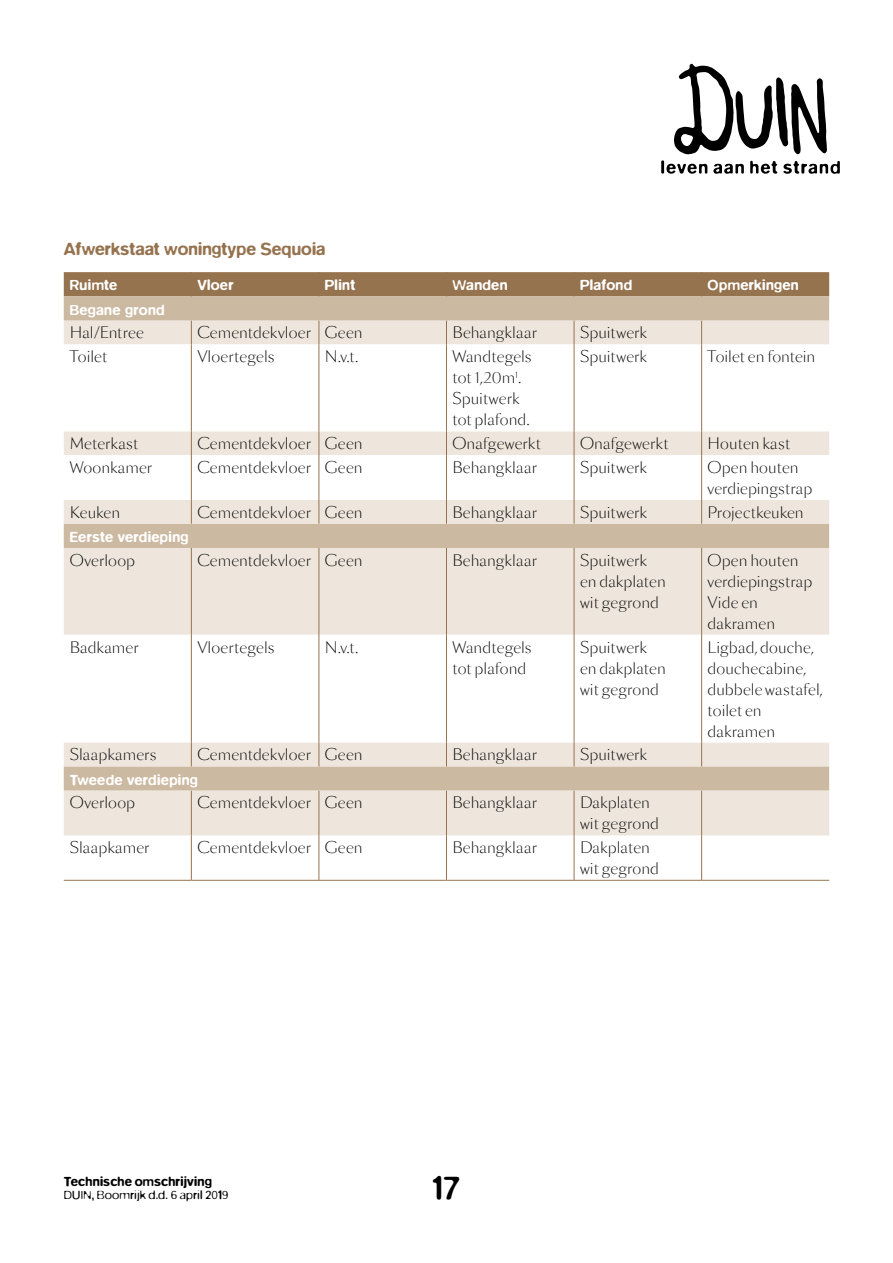
<style>
.page{position:relative;width:893px;height:1263px;background:#fff}
.page>*{position:absolute;margin:0;border:0;box-sizing:border-box;transform-origin:0 0}
.t1{font:300 36px "Blur OT";color:#000}
.t2{font:500 18px "Blur OT";letter-spacing:.005em;color:#96734f}
.t3{font:300 15px/21px "Sang Bleu BP Sans";letter-spacing:.005em;color:#000}
.t4{font:500 15px "Blur OT";letter-spacing:.02em;color:#fff}
.t5{font:300 13.5px "Blur OT";letter-spacing:.01em;color:#000}
.t6{font:500 13.5px "Blur OT";letter-spacing:.01em;color:#000}
</style>
<div class="page">
<svg style="left:661px;top:64px;width:179px;height:110px"></svg>
<div style="left:64px;top:296px;width:765px;height:25px;background:#ccb9a1"></div>
<div style="left:64px;top:321px;width:765px;height:23px;background:#eee6dd"></div>
<svg style="left:64px;top:344px;width:765px;height:536px"></svg>
<svg style="left:64px;top:743px;width:765px;height:92px;background:#e5dacd"></svg>
<div style="left:64px;top:272px;width:765px;height:24px;background:#96734f"></div>
<svg style="left:191px;top:321px;width:1px;height:23px"></svg>
<svg style="left:319px;top:321px;width:1px;height:23px"></svg>
<svg style="left:446px;top:321px;width:1px;height:23px"></svg>
<svg style="left:574px;top:321px;width:1px;height:23px"></svg>
<svg style="left:701px;top:321px;width:1px;height:23px"></svg>
<hr style="left:191px;top:344px;width:1px;height:87px;background:#96734f">
<hr style="left:319px;top:344px;width:1px;height:87px;background:#96734f">
<hr style="left:446px;top:344px;width:1px;height:87px;background:#96734f">
<hr style="left:574px;top:344px;width:1px;height:87px;background:#96734f">
<hr style="left:701px;top:344px;width:1px;height:87px;background:#96734f">
<svg style="left:191px;top:431px;width:1px;height:24px"></svg>
<svg style="left:319px;top:431px;width:1px;height:24px"></svg>
<svg style="left:446px;top:431px;width:1px;height:24px"></svg>
<svg style="left:574px;top:431px;width:1px;height:24px"></svg>
<svg style="left:701px;top:431px;width:1px;height:24px"></svg>
<hr style="left:191px;top:455px;width:1px;height:45px;background:#96734f">
<hr style="left:319px;top:455px;width:1px;height:45px;background:#96734f">
<hr style="left:446px;top:455px;width:1px;height:45px;background:#96734f">
<hr style="left:574px;top:455px;width:1px;height:45px;background:#96734f">
<hr style="left:701px;top:455px;width:1px;height:45px;background:#96734f">
<svg style="left:191px;top:500px;width:1px;height:24px"></svg>
<svg style="left:319px;top:500px;width:1px;height:24px"></svg>
<svg style="left:446px;top:500px;width:1px;height:24px"></svg>
<svg style="left:574px;top:500px;width:1px;height:24px"></svg>
<svg style="left:701px;top:500px;width:1px;height:24px"></svg>
<hr style="left:191px;top:548px;width:1px;height:87px;background:#96734f">
<hr style="left:319px;top:548px;width:1px;height:87px;background:#96734f">
<hr style="left:446px;top:548px;width:1px;height:87px;background:#96734f">
<hr style="left:574px;top:548px;width:1px;height:87px;background:#96734f">
<hr style="left:701px;top:548px;width:1px;height:87px;background:#96734f">
<hr style="left:191px;top:635px;width:1px;height:108px;background:#96734f">
<hr style="left:319px;top:635px;width:1px;height:108px;background:#96734f">
<hr style="left:446px;top:635px;width:1px;height:108px;background:#96734f">
<hr style="left:574px;top:635px;width:1px;height:108px;background:#96734f">
<hr style="left:701px;top:635px;width:1px;height:108px;background:#96734f">
<svg style="left:191px;top:743px;width:1px;height:23px"></svg>
<svg style="left:319px;top:743px;width:1px;height:23px"></svg>
<svg style="left:446px;top:743px;width:1px;height:23px"></svg>
<svg style="left:574px;top:743px;width:1px;height:23px"></svg>
<svg style="left:701px;top:743px;width:1px;height:23px"></svg>
<hr style="left:191px;top:791px;width:1px;height:44px;background:#96734f">
<hr style="left:319px;top:791px;width:1px;height:44px;background:#96734f">
<hr style="left:446px;top:791px;width:1px;height:44px;background:#96734f">
<hr style="left:574px;top:791px;width:1px;height:44px;background:#96734f">
<hr style="left:701px;top:791px;width:1px;height:44px;background:#96734f">
<hr style="left:191px;top:835px;width:1px;height:45px;background:#96734f">
<hr style="left:319px;top:835px;width:1px;height:45px;background:#96734f">
<hr style="left:446px;top:835px;width:1px;height:45px;background:#96734f">
<hr style="left:574px;top:835px;width:1px;height:45px;background:#96734f">
<hr style="left:701px;top:835px;width:1px;height:45px;background:#96734f">
<hr style="left:64px;top:880px;width:127px;height:1px;background:#96734f">
<hr style="left:191px;top:880px;width:128px;height:1px;background:#96734f">
<hr style="left:319px;top:880px;width:127px;height:1px;background:#96734f">
<hr style="left:446px;top:880px;width:128px;height:1px;background:#96734f">
<hr style="left:574px;top:880px;width:128px;height:1px;background:#96734f">
<hr style="left:702px;top:880px;width:127px;height:1px;background:#96734f">
<p class="t2" style="left:64px;top:239px;width:263px">Afwerkstaat woningtype Sequoia</p>
<p class="t4" style="left:70px;top:277px;width:49px">Ruimte</p>
<p class="t4" style="left:197px;top:277px;width:38px">Vloer</p>
<p class="t4" style="left:325px;top:277px;width:32px">Plint</p>
<p class="t4" style="left:452px;top:277px;width:57px">Wanden</p>
<p class="t4" style="left:580px;top:277px;width:54px">Plafond</p>
<p class="t4" style="left:708px;top:277px;width:93px">Opmerkingen</p>
<p class="t4" style="left:70px;top:301px;width:96px">Begane grond</p>
<p class="t3" style="left:70px;top:322px;width:76px">Hal/Entree</p>
<p class="t3" style="left:197px;top:322px;width:167px">Cementdekvloer Geen</p>
<p class="t3" style="left:452px;top:322px;width:86px">Behangklaar</p>
<p class="t3" style="left:580px;top:322px;width:68px">Spuitwerk</p>
<p class="t3" style="left:70px;top:346px;width:39px">Toilet</p>
<p class="t3" style="left:197px;top:346px;width:79px">Vloertegels</p>
<p class="t3" style="left:325px;top:346px;width:35px">N.v.t.</p>
<p class="t3" style="left:452px;top:346px;width:81px">Wandtegels tot 1,20m<sup>1</sup>.<br>Spuitwerk tot plafond.</p>
<p class="t3" style="left:580px;top:346px;width:68px">Spuitwerk</p>
<p class="t3" style="left:708px;top:346px;width:109px">Toilet en fontein</p>
<p class="t3" style="left:70px;top:433px;width:70px">Meterkast</p>
<p class="t3" style="left:197px;top:433px;width:167px">Cementdekvloer Geen</p>
<p class="t3" style="left:452px;top:433px;width:90px">Onafgewerkt</p>
<p class="t3" style="left:580px;top:433px;width:90px">Onafgewerkt</p>
<p class="t3" style="left:708px;top:433px;width:84px">Houten kast</p>
<p class="t3" style="left:70px;top:456px;width:84px">Woonkamer</p>
<p class="t3" style="left:197px;top:456px;width:167px">Cementdekvloer Geen</p>
<p class="t3" style="left:452px;top:456px;width:86px">Behangklaar</p>
<p class="t3" style="left:580px;top:456px;width:68px">Spuitwerk</p>
<p class="t3" style="left:708px;top:456px;width:106px">Open houten verdiepingstrap</p>
<p class="t3" style="left:70px;top:501px;width:52px">Keuken</p>
<p class="t3" style="left:197px;top:501px;width:167px">Cementdekvloer Geen</p>
<p class="t3" style="left:452px;top:501px;width:86px">Behangklaar</p>
<p class="t3" style="left:580px;top:501px;width:68px">Spuitwerk</p>
<p class="t3" style="left:708px;top:501px;width:97px">Projectkeuken</p>
<p class="t4" style="left:70px;top:528px;width:120px">Eerste verdieping</p>
<p class="t3" style="left:70px;top:549px;width:67px">Overloop</p>
<p class="t3" style="left:197px;top:549px;width:167px">Cementdekvloer Geen</p>
<p class="t3" style="left:452px;top:549px;width:86px">Behangklaar</p>
<p class="t3" style="left:580px;top:549px;width:87px">Spuitwerk en dakplaten wit gegrond</p>
<p class="t3" style="left:708px;top:549px;width:106px">Open houten verdiepingstrap<br>Vide en dakramen</p>
<p class="t3" style="left:70px;top:636px;width:70px">Badkamer</p>
<p class="t3" style="left:197px;top:636px;width:79px">Vloertegels</p>
<p class="t3" style="left:325px;top:636px;width:35px">N.v.t.</p>
<p class="t3" style="left:452px;top:636px;width:81px">Wandtegels tot plafond</p>
<p class="t3" style="left:580px;top:636px;width:87px">Spuitwerk en dakplaten wit gegrond</p>
<p class="t3" style="left:708px;top:636px;width:117px">Ligbad, douche, douchecabine, dubbele wastafel, toilet en dakramen</p>
<p class="t3" style="left:70px;top:744px;width:88px">Slaapkamers</p>
<p class="t3" style="left:197px;top:744px;width:167px">Cementdekvloer Geen</p>
<p class="t3" style="left:452px;top:744px;width:86px">Behangklaar</p>
<p class="t3" style="left:580px;top:744px;width:68px">Spuitwerk</p>
<p class="t4" style="left:70px;top:771px;width:130px">Tweede verdieping</p>
<p class="t3" style="left:70px;top:792px;width:67px">Overloop</p>
<p class="t3" style="left:197px;top:792px;width:167px">Cementdekvloer Geen</p>
<p class="t3" style="left:452px;top:792px;width:86px">Behangklaar</p>
<p class="t3" style="left:580px;top:792px;width:81px">Dakplaten wit gegrond</p>
<p class="t3" style="left:70px;top:837px;width:81px">Slaapkamer</p>
<p class="t3" style="left:197px;top:837px;width:167px">Cementdekvloer Geen</p>
<p class="t3" style="left:452px;top:837px;width:86px">Behangklaar</p>
<p class="t3" style="left:580px;top:837px;width:81px">Dakplaten wit gegrond</p>
<p class="t6" style="left:64px;top:1173px;width:150px">Technische omschrijving</p>
<p class="t5" style="left:64px;top:1188px;width:166px">DUIN, Boomrijk d.d. 6 april 2019</p>
<h1 class="t1" style="left:433px;top:1169px;width:29px">17</h1>
</div>
